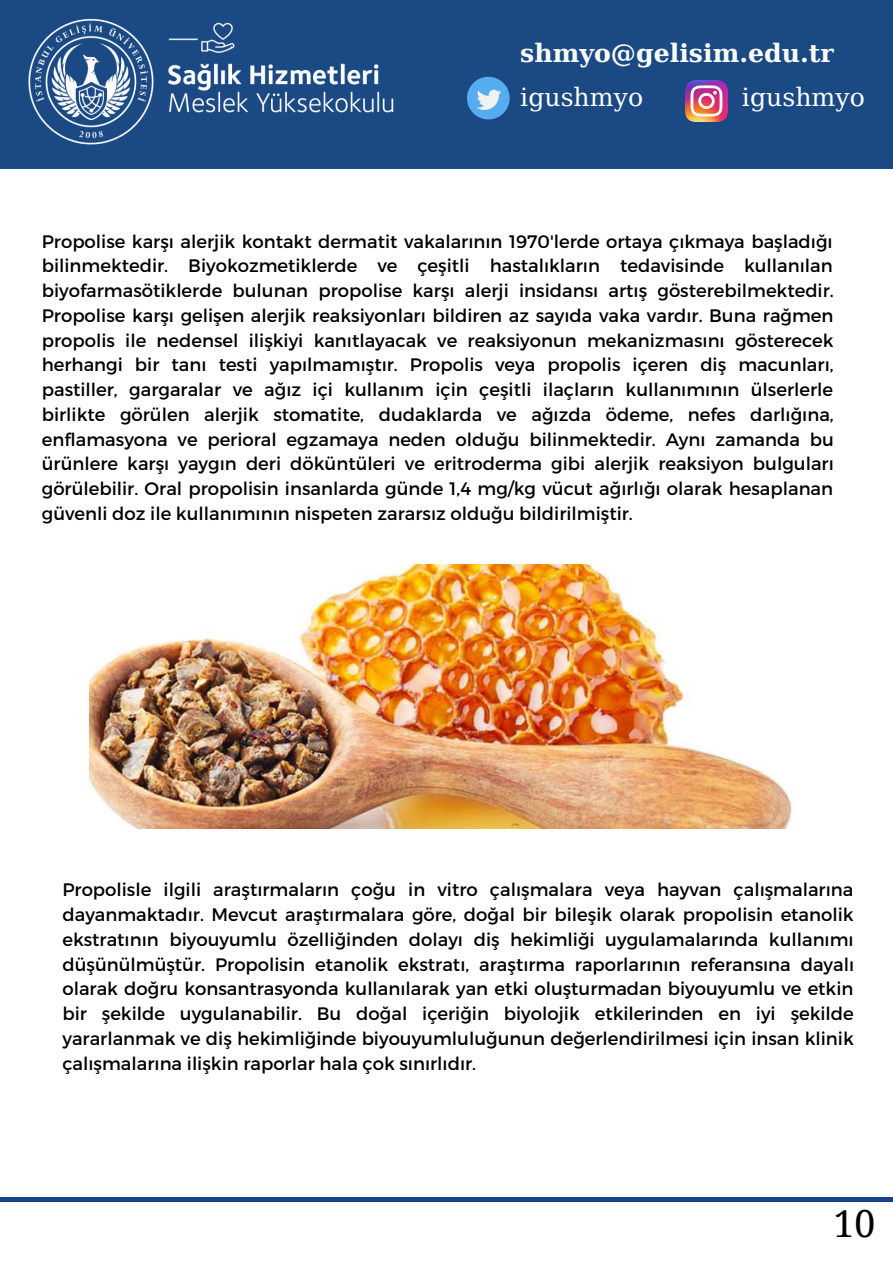
<style>
.page{position:relative;width:893px;height:1264px;background:#fff}
.page>*{position:absolute;margin:0;border:0;box-sizing:border-box;transform-origin:0 0}
.t1{font:37.2px "Noto Serif";color:#000}
.t2{font:700 25.2px "DejaVu Serif";color:#fcfffe}
.t3{font:25.2px "DejaVu Serif";color:#fff}
.t4{font:18px/24.8px "Montserrat";color:#000;text-align:justify}
</style>
<div class="page">
<div style="left:0;top:69px;width:892px;height:100px;background:#1a4984"></div>
<div style="left:0;top:0;width:892px;height:71px;background:#1a4984"></div>
<div style="left:467px;top:77px;width:42px;height:42px;background:#55acee;border-radius:50%"></div>
<svg style="left:477px;top:90px;width:24px;height:20px"></svg>
<img style="left:686px;top:80px;width:41px;height:42px">
<img style="left:28px;top:18px;width:366px;height:127px">
<hr style="left:0;top:1197px;width:892px;height:4px;background:#1b4486">
<img style="left:89px;top:564px;width:704px;height:264px">
<p class="t2" style="left:520px;top:38px;width:315px">shmyo@gelisim.edu.tr</p>
<p class="t3" style="left:520px;top:82px;width:124px">igushmyo</p>
<p class="t3" style="left:742px;top:82px;width:124px">igushmyo</p>
<p class="t4" style="left:42px;top:228px;width:793px">Propolise karşı alerjik kontakt dermatit vakalarının 1970'lerde ortaya çıkmaya başladığı bilinmektedir. Biyokozmetiklerde ve çeşitli hastalıkların tedavisinde kullanılan biyofarmasötiklerde bulunan propolise karşı alerji insidansı artış gösterebilmektedir.<br>Propolise karşı gelişen alerjik reaksiyonları bildiren az sayıda vaka vardır. Buna rağmen propolis ile nedensel ilişkiyi kanıtlayacak ve reaksiyonun mekanizmasını gösterecek herhangi bir tanı testi yapılmamıştır. Propolis veya propolis içeren diş macunları, pastiller, gargaralar ve ağız içi kullanım için çeşitli ilaçların kullanımının ülserlerle birlikte görülen alerjik stomatite, dudaklarda ve ağızda ödeme, nefes darlığına, enflamasyona ve perioral egzamaya neden olduğu bilinmektedir. Aynı zamanda bu ürünlere karşı yaygın deri döküntüleri ve eritroderma gibi alerjik reaksiyon bulguları görülebilir. Oral propolisin insanlarda günde 1,4 mg/kg vücut ağırlığı olarak hesaplanan güvenli doz ile kullanımının nispeten zararsız olduğu bildirilmiştir.</p>
<p class="t4" style="left:62px;top:876px;width:793px">Propolisle ilgili araştırmaların çoğu in vitro çalışmalara veya hayvan çalışmalarına dayanmaktadır. Mevcut araştırmalara göre, doğal bir bileşik olarak propolisin etanolik ekstratının biyouyumlu özelliğinden dolayı diş hekimliği uygulamalarında kullanımı düşünülmüştür. Propolisin etanolik ekstratı, araştırma raporlarının referansına dayalı olarak doğru konsantrasyonda kullanılarak yan etki oluşturmadan biyouyumlu ve etkin bir şekilde uygulanabilir. Bu doğal içeriğin biyolojik etkilerinden en iyi şekilde yararlanmak ve diş hekimliğinde biyouyumluluğunun değerlendirilmesi için insan klinik çalışmalarına ilişkin raporlar hala çok sınırlıdır.</p>
<p class="t1" style="left:833px;top:1197px;width:43px">10</p>
</div>
